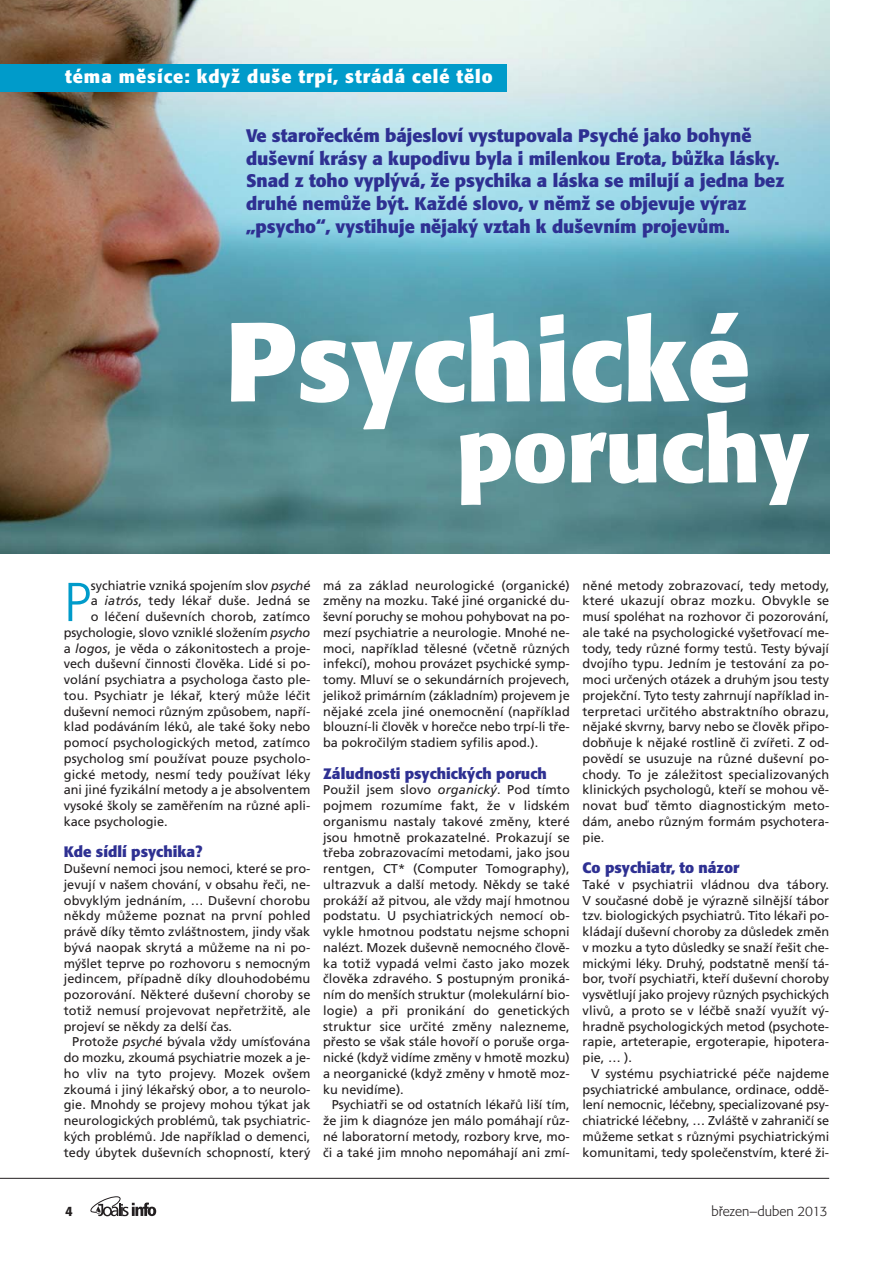
<style>
.page{position:relative;width:893px;height:1263px;background:#fff}
.page>*{position:absolute;margin:0;border:0;box-sizing:border-box;transform-origin:0 0}
.t1{font:700 111px "Formata CE";color:#fff}
.t2{font:700 90px "Formata CE";color:#fff}
.t3{font:300 54.75px "Frutiger CE";color:#009bca}
.t4{font:700 18px/22.6px "Formata CE";color:#2e3092}
.t5{font:700 18px "Formata CE";letter-spacing:.05em;color:#fff}
.t6{font:700 15px "Formata CE";color:#2e3092}
.t7{font:300 13.5px "Formata CE";color:#231f20}
.t8{font:500 13.5px "Formata CE";color:#231f20}
.t9{font:12.75px/15.8px "Frutiger CE";color:#231f20;text-align:justify}
.s1{font-style:italic}
</style>
<div class="page">
<svg style="left:90px;top:1196px;width:66px;height:20px"></svg>
<hr style="left:0;top:1178px;width:829px;height:1px;background:#231f20">
<img style="left:0;top:0;width:829px;height:554px">
<div style="left:0;top:64px;width:506px;height:28px;background:#009bca"></div>
<h3 class="t5" style="left:65px;top:68px;width:429px">téma měsíce: když duše trpí, strádá celé tělo</h3>
<p class="t4" style="left:246px;top:126px;width:540px">Ve starořeckém bájesloví vystupovala Psyché jako bohyně duševní krásy a kupodivu byla i milenkou Erota, bůžka lásky.<br>Snad z toho vyplývá, že psychika a láska se milují a jedna bez druhé nemůže být. Každé slovo, v němž se objevuje výraz „psycho“, vystihuje nějaký vztah k duševním projevům.</p>
<h1 class="t1" style="left:225px;top:313px;width:526px">Psychické</h1>
<h2 class="t2" style="left:457px;top:411px;width:354px">poruchy</h2>
<h3 class="t3" style="left:64px;top:580px;width:29px">P</h3>
<p class="t9" style="left:91px;top:578px;width:221px">sychiatrie vzniká spojením slov <span class="s1">psyché</span></p>
<p class="t9" style="left:91px;top:594px;width:221px">a <span class="s1">iatrós</span>, tedy lékař duše. Jedná se</p>
<p class="t9" style="left:91px;top:610px;width:221px">o léčení duševních chorob, zatímco</p>
<p class="t9" style="left:64px;top:626px;width:248px">psychologie, slovo vzniklé složením <span class="s1">psycho</span></p>
<p class="t9" style="left:64px;top:641px;width:248px">a <span class="s1">logos</span>, je věda o zákonitostech a proje-</p>
<p class="t9" style="left:64px;top:657px;width:248px">vech duševní činnosti člověka. Lidé si po-</p>
<p class="t9" style="left:64px;top:673px;width:248px">volání psychiatra a psychologa často ple-</p>
<p class="t9" style="left:64px;top:689px;width:248px">tou. Psychiatr je lékař, který může léčit</p>
<p class="t9" style="left:64px;top:704px;width:248px">duševní nemoci různým způsobem, napří-</p>
<p class="t9" style="left:64px;top:720px;width:248px">klad podáváním léků, ale také šoky nebo</p>
<p class="t9" style="left:64px;top:736px;width:248px">pomocí psychologických metod, zatímco</p>
<p class="t9" style="left:64px;top:752px;width:248px">psycholog smí používat pouze psycholo-</p>
<p class="t9" style="left:64px;top:767px;width:248px">gické metody, nesmí tedy používat léky</p>
<p class="t9" style="left:64px;top:783px;width:248px">ani jiné fyzikální metody a je absolventem</p>
<p class="t9" style="left:64px;top:799px;width:248px">vysoké školy se zaměřením na různé apli-</p>
<p class="t9" style="left:64px;top:815px;width:105px">kace psychologie.</p>
<p class="t6" style="left:64px;top:845px;width:140px">Kde sídlí psychika?</p>
<p class="t9" style="left:64px;top:862px;width:248px">Duševní nemoci jsou nemoci, které se pro&shy;jevují v našem chování, v obsahu řeči, ne&shy;obvyklým jednáním, … Duševní chorobu někdy můžeme poznat na první pohled právě díky těmto zvláštnostem, jindy však bývá naopak skrytá a můžeme na ni po&shy;mýšlet teprve po rozhovoru s nemocným jedincem, případně díky dlouhodobému pozorování. Některé duševní choroby se totiž nemusí projevovat nepřetržitě, ale projeví se někdy za delší čas.</p>
<p class="t9" style="left:64px;top:1035px;width:248px;text-indent:9px">Protože <span class="s1">psyché</span> bývala vždy umísťována do mozku, zkoumá psychiatrie mozek a je&shy;ho vliv na tyto projevy. Mozek ovšem zkoumá i jiný lékařský obor, a to neurolo&shy;gie. Mnohdy se projevy mohou týkat jak neurologických problémů, tak psychiatric&shy;kých problémů. Jde například o demenci, tedy úbytek duševních schopností, který</p>
<p class="t9" style="left:323px;top:578px;width:248px">má za základ neurologické (organické) změny na mozku. Také jiné organické du&shy;ševní poruchy se mohou pohybovat na po&shy;mezí psychiatrie a neurologie. Mnohé ne&shy;moci, například tělesné (včetně různých infekcí), mohou provázet psychické symp&shy;tomy. Mluví se o sekundárních projevech, jelikož primárním (základním) projevem je nějaké zcela jiné onemocnění (například blouzní-li člověk v horečce nebo trpí-li tře&shy;ba pokročilým stadiem syfilis apod.).</p>
<p class="t6" style="left:323px;top:767px;width:225px">Záludnosti psychických poruch</p>
<p class="t9" style="left:323px;top:783px;width:248px">Použil jsem slovo <span class="s1">organický</span>. Pod tímto pojmem rozumíme fakt, že v lidském organismu nastaly takové změny, které jsou hmotně prokazatelné. Prokazují se třeba zobrazovacími metodami, jako jsou rentgen, CT* (Computer Tomography), ultrazvuk a další metody. Někdy se také prokáží až pitvou, ale vždy mají hmotnou podstatu. U psychiatrických nemocí ob&shy;vykle hmotnou podstatu nejsme schopni nalézt. Mozek duševně nemocného člově&shy;ka totiž vypadá velmi často jako mozek člověka zdravého. S postupným proniká&shy;ním do menších struktur (molekulární bio&shy;logie) a při pronikání do genetických struktur sice určité změny nalezneme, přesto se však stále hovoří o poruše orga&shy;nické (když vidíme změny v hmotě mozku) a neorganické (když změny v hmotě moz&shy;ku nevidíme).</p>
<p class="t9" style="left:323px;top:1098px;width:248px;text-indent:9px">Psychiatři se od ostatních lékařů liší tím, že jim k diagnóze jen málo pomáhají růz&shy;né laboratorní metody, rozbory krve, mo&shy;či a také jim mnoho nepomáhají ani zmí-</p>
<p class="t9" style="left:583px;top:578px;width:248px">něné metody zobrazovací, tedy metody, které ukazují obraz mozku. Obvykle se musí spoléhat na rozhovor či pozorování, ale také na psychologické vyšetřovací me&shy;tody, tedy různé formy testů. Testy bývají dvojího typu. Jedním je testování za po&shy;moci určených otázek a druhým jsou testy projekční. Tyto testy zahrnují například in&shy;terpretaci určitého abstraktního obrazu, nějaké skvrny, barvy nebo se člověk připo&shy;dobňuje k nějaké rostlině či zvířeti. Z od&shy;povědí se usuzuje na různé duševní po&shy;chody. To je záležitost specializovaných klinických psychologů, kteří se mohou vě&shy;novat buď těmto diagnostickým meto&shy;dám, anebo různým formám psychotera&shy;pie.</p>
<p class="t6" style="left:583px;top:861px;width:158px">Co psychiatr, to názor</p>
<p class="t9" style="left:583px;top:878px;width:248px">Také v psychiatrii vládnou dva tábory.<br>V současné době je výrazně silnější tábor tzv. biologických psychiatrů. Tito lékaři po&shy;kládají duševní choroby za důsledek změn v mozku a tyto důsledky se snaží řešit che&shy;mickými léky. Druhý, podstatně menší tá&shy;bor, tvoří psychiatři, kteří duševní choroby vysvětlují jako projevy různých psychických vlivů, a proto se v léčbě snaží využít vý&shy;hradně psychologických metod (psychote&shy;rapie, arteterapie, ergoterapie, hipotera&shy;pie, … ).</p>
<p class="t9" style="left:583px;top:1067px;width:248px;text-indent:9px">V systému psychiatrické péče najdeme psychiatrické ambulance, ordinace, oddě&shy;lení nemocnic, léčebny, specializované psy&shy;chiatrické léčebny, … Zvláště v zahraničí se můžeme setkat s různými psychiatrickými komunitami, tedy společenstvím, které ži-</p>
<p class="t8" style="left:65px;top:1205px;width:9px">4</p>
<p class="t7" style="left:712px;top:1205px;width:118px">březen–duben 2013</p>
</div>
